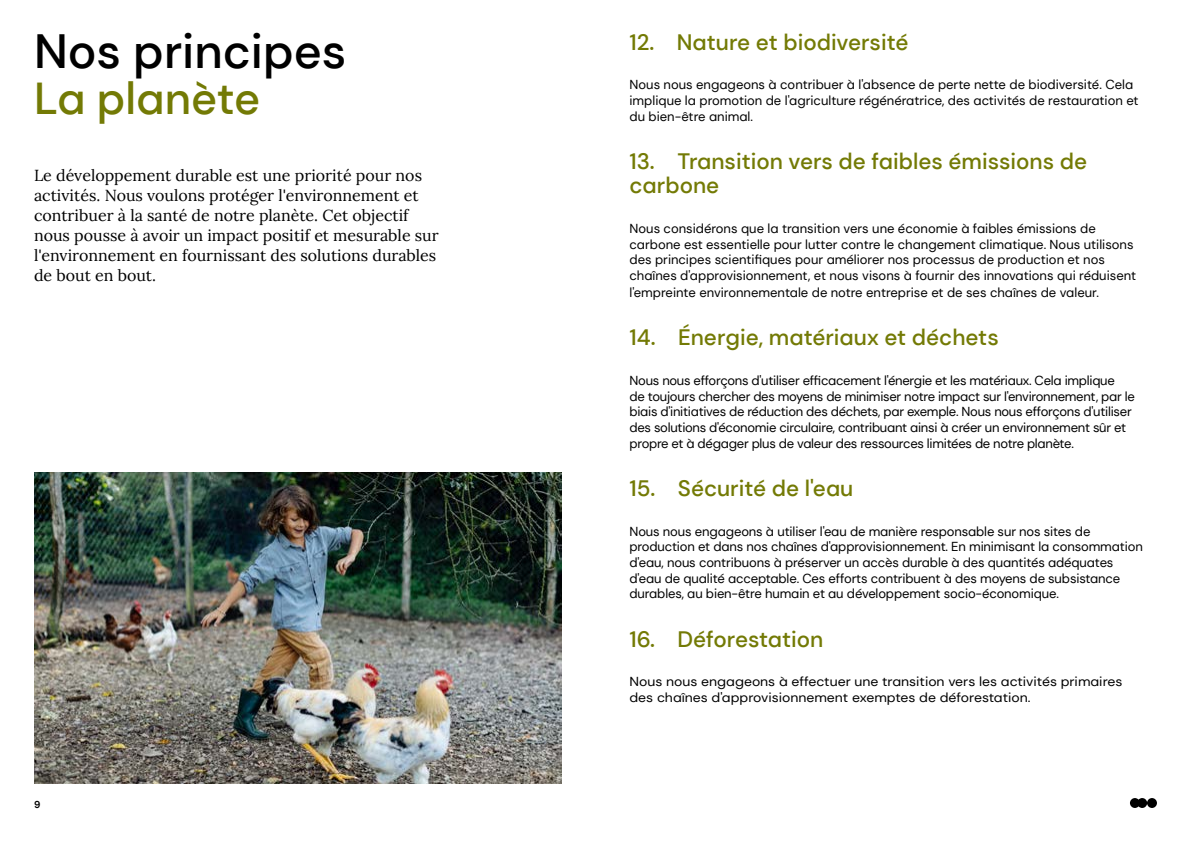
<style>
.page{position:relative;width:1191px;height:842px;background:#fff}
.page>*{position:absolute;margin:0;border:0;box-sizing:border-box;transform-origin:0 0}
.t1{font:500 48px "DM Sans";color:#000}
.t2{font:500 44.7px "DM Sans";letter-spacing:-.005em;color:#737a05}
.t3{font:500 22.3px/24.2px "DM Sans";color:#737a05}
.t4{font:16px/20px "Lora";color:#000}
.t5{font:13px/15.6px "DM Sans";letter-spacing:-.01em;color:#000}
.t6{font:13px/15.6px "DM Sans";letter-spacing:-.01em;color:#000;scale:1.07 1}
.t7{font:700 10px "DM Sans";color:#000}
</style>
<div class="page">
<svg style="left:1130px;top:798px;width:27px;height:10px"></svg>
<img style="left:34px;top:472px;width:527px;height:311px">
<h1 class="t1" style="left:34px;top:21px;width:314px">Nos principes</h1>
<h2 class="t2" style="left:34px;top:71px;width:228px">La planète</h2>
<p class="t4" style="left:34px;top:164px;width:406px">Le développement durable est une priorité pour nos activités. Nous voulons protéger l'environnement et contribuer à la santé de notre planète. Cet objectif nous pousse à avoir un impact positif et mesurable sur l'environnement en fournissant des solutions durables de bout en bout.</p>
<p class="t7" style="left:34px;top:798px;width:8px">9</p>
<h3 class="t3" style="left:629px;top:30px;width:280px">12. Nature et biodiversité</h3>
<p class="t5" style="left:629px;top:77px;width:510px">Nous nous engageons à contribuer à l'absence de perte nette de biodiversité. Cela implique la promotion de l'agriculture régénératrice, des activités de restauration et du bien-être animal.</p>
<h3 class="t3" style="left:629px;top:149px;width:459px">13. Transition vers de faibles émissions de carbone</h3>
<p class="t5" style="left:629px;top:221px;width:508px">Nous considérons que la transition vers une économie à faibles émissions de carbone est essentielle pour lutter contre le changement climatique. Nous utilisons des principes scientifiques pour améliorer nos processus de production et nos chaînes d'approvisionnement, et nous visons à fournir des innovations qui réduisent</p>
<p class="t5" style="left:629px;top:284px;width:471px">l'empreinte environnementale de notre entreprise et de ses chaînes de valeur.</p>
<h3 class="t3" style="left:629px;top:325px;width:371px">14. Énergie, matériaux et déchets</h3>
<p class="t5" style="left:629px;top:373px;width:507px">Nous nous efforçons d'utiliser efficacement l'énergie et les matériaux. Cela implique<br>de toujours chercher des moyens de minimiser notre impact sur l'environnement, par le biais d'initiatives de réduction des déchets, par exemple. Nous nous efforçons d'utiliser des solutions d'économie circulaire, contribuant ainsi à créer un environnement sûr et propre et à dégager plus de valeur des ressources limitées de notre planète.</p>
<h3 class="t3" style="left:629px;top:476px;width:225px">15. Sécurité de l'eau</h3>
<p class="t5" style="left:629px;top:523px;width:515px">Nous nous engageons à utiliser l'eau de manière responsable sur nos sites de production et dans nos chaînes d'approvisionnement. En minimisant la consommation d'eau, nous contribuons à préserver un accès durable à des quantités adéquates d'eau de qualité acceptable. Ces efforts contribuent à des moyens de subsistance durables, au bien-être humain et au développement socio-économique.</p>
<h3 class="t3" style="left:629px;top:627px;width:195px">16. Déforestation</h3>
<p class="t6" style="left:629px;top:674px;width:462px">Nous nous engageons à effectuer une transition vers les activités primaires des chaînes d'approvisionnement exemptes de déforestation.</p>
</div>
